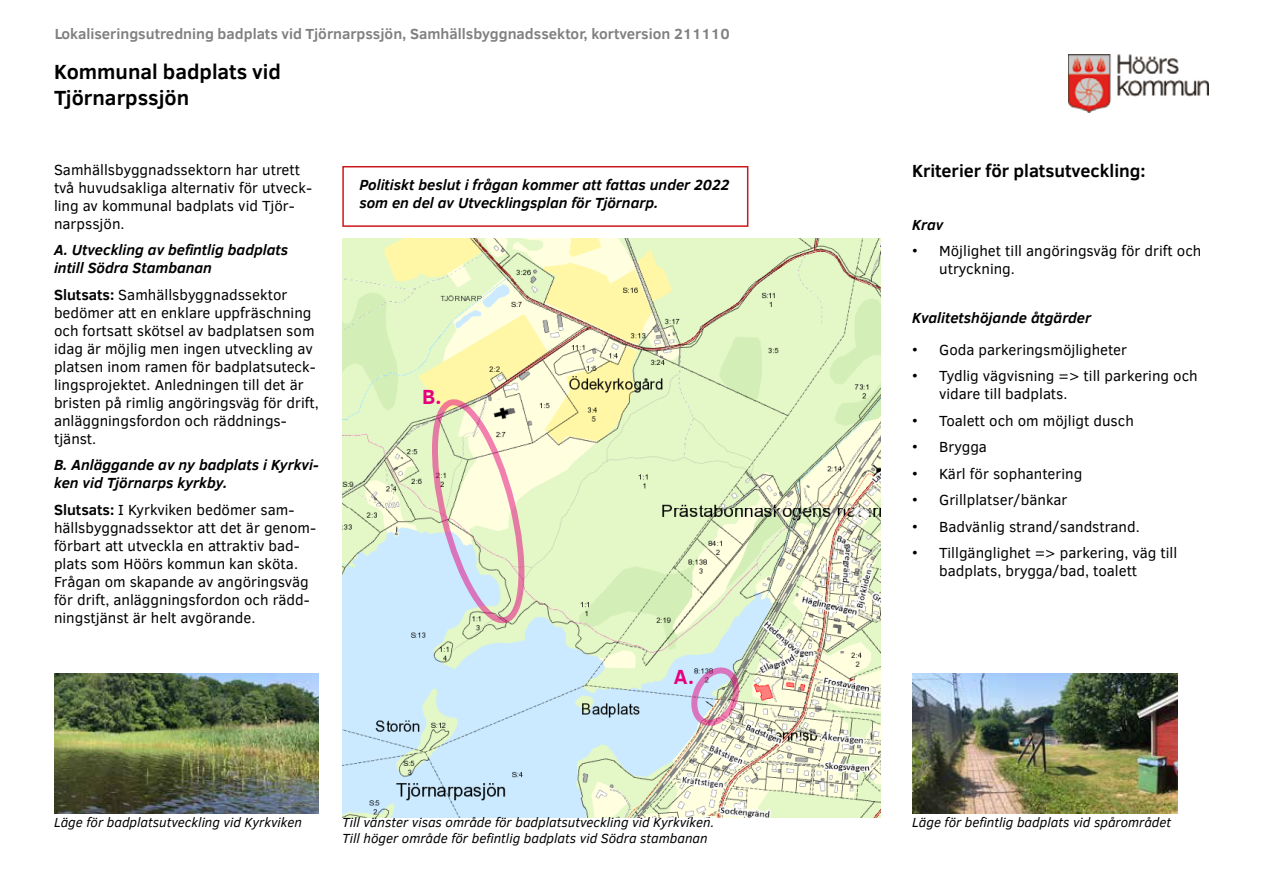
<style>
.page{position:relative;width:1263px;height:893px;background:#fff}
.page>*{position:absolute;margin:0;border:0;box-sizing:border-box;transform-origin:0 0}
.t1{font:99.45px "ESRI North";color:#000}
.t2{font:700 21px/25.2px "Clear Sans";color:#000}
.t3{font:700 21px "Clear Sans";color:#e6007d}
.t4{font:700 18px "Clear Sans";color:#000}
.t5{font:15px/18px "Clear Sans";color:#000}
.t6{font:italic 700 15px/18px "Clear Sans";color:#000}
.t7{font:700 15px "Clear Sans";color:#000}
.t8{font:italic 13.5px/16.2px "Clear Sans";color:#000}
.s1{font-weight:700}
</style>
<div class="page">
<svg style="left:342px;top:238px;width:538px;height:579px;background:#dcebcd"></svg>
<svg style="left:425px;top:398px;width:102px;height:229px;background:#e2e1d1"></svg>
<img style="left:683px;top:659px;width:64px;height:70px">
<img style="left:54px;top:673px;width:265px;height:141px">
<img style="left:912px;top:673px;width:265px;height:141px">
<img style="left:1068px;top:54px;width:141px;height:58px">
<div style="left:342px;top:166px;width:406px;height:61px;border:2px solid #cd1719"></div>
<p class="t7" style="left:54px;top:22px;width:677px">Lokaliseringsutredning badplats vid Tjörnarpssjön, Samhällsbyggnadssektor, kortversion 211110</p>
<h2 class="t2" style="left:54px;top:59px;width:229px">Kommunal badplats vid<br>Tjörnarpssjön</h2>
<p class="t5" style="left:54px;top:160px;width:260px">Samhällsbyggnadssektorn har utrett två huvudsakliga alternativ för utveck&shy;ling av kommunal badplats vid Tjör&shy;narpssjön.</p>
<p class="t6" style="left:54px;top:240px;width:236px">A. Utveckling av befintlig badplats intill Södra Stambanan</p>
<p class="t5" style="left:54px;top:285px;width:266px"><span class="s1">Slutsats:</span> Samhällsbyggnadssektor bedömer att en enklare uppfräschning och fortsatt skötsel av badplatsen som idag är möjlig men ingen utveckling av platsen inom ramen för badplatsuteck&shy;lingsprojektet. Anledningen till det är bristen på rimlig angöringsväg för drift, anläggningsfordon och räddnings&shy;tjänst.</p>
<p class="t6" style="left:54px;top:455px;width:266px">B. Anläggande av ny badplats i Kyrkvi&shy;ken vid Tjörnarps kyrkby.</p>
<p class="t5" style="left:54px;top:500px;width:264px"><span class="s1">Slutsats:</span> I Kyrkviken bedömer sam&shy;hällsbyggnadssektor att det är genom&shy;förbart att utveckla en attraktiv bad&shy;plats som Höörs kommun kan sköta.<br>Frågan om skapande av angöringsväg för drift, anläggningsfordon och rädd&shy;ningstjänst är helt avgörande.</p>
<p class="t6" style="left:359px;top:175px;width:372px">Politiskt beslut i frågan kommer att fattas under 2022 som en del av Utvecklingsplan för Tjörnarp.</p>
<h2 class="t3" style="left:422px;top:381px;width:21px">B.</h2>
<h2 class="t3" style="left:674px;top:661px;width:22px">A.</h2>
<p class="t4" style="left:912px;top:157px;width:235px">Kriterier för platsutveckling:</p>
<p class="t6" style="left:912px;top:215px;width:33px">Krav</p>
<p class="t5" style="left:939px;top:242px;width:264px;text-indent:-27px">• Möjlighet till angöringsväg för drift och utryckning.</p>
<h1 class="t1" style="left:914px;top:159px;width:3px">$</h1>
<p class="t6" style="left:912px;top:308px;width:181px">Kvalitetshöjande åtgärder</p>
<p class="t5" style="left:912px;top:341px;width:216px">• Goda parkeringsmöjligheter</p>
<p class="t5" style="left:939px;top:367px;width:260px;text-indent:-27px">• Tydlig vägvisning =&gt; till parkering och vidare till badplats.</p>
<p class="t5" style="left:912px;top:412px;width:223px">• Toalett och om möjligt dusch</p>
<p class="t5" style="left:912px;top:438px;width:76px">• Brygga</p>
<p class="t5" style="left:912px;top:465px;width:172px">• Kärl för sophantering</p>
<p class="t5" style="left:912px;top:491px;width:157px">• Grillplatser/bänkar</p>
<p class="t5" style="left:912px;top:518px;width:229px">• Badvänlig strand/sandstrand.</p>
<p class="t5" style="left:939px;top:544px;width:240px;text-indent:-27px">• Tillgänglighet =&gt; parkering, väg till badplats, brygga/bad, toalett</p>
<p class="t8" style="left:54px;top:814px;width:250px">Läge för badplatsutveckling vid Kyrkviken</p>
<p class="t8" style="left:342px;top:814px;width:373px">Till vänster visas område för badplatsutveckling vid Kyrkviken.<br>Till höger område för befintlig badplats vid Södra stambanan</p>
<p class="t8" style="left:912px;top:814px;width:261px">Läge för befintlig badplats vid spårområdet</p>
</div>
